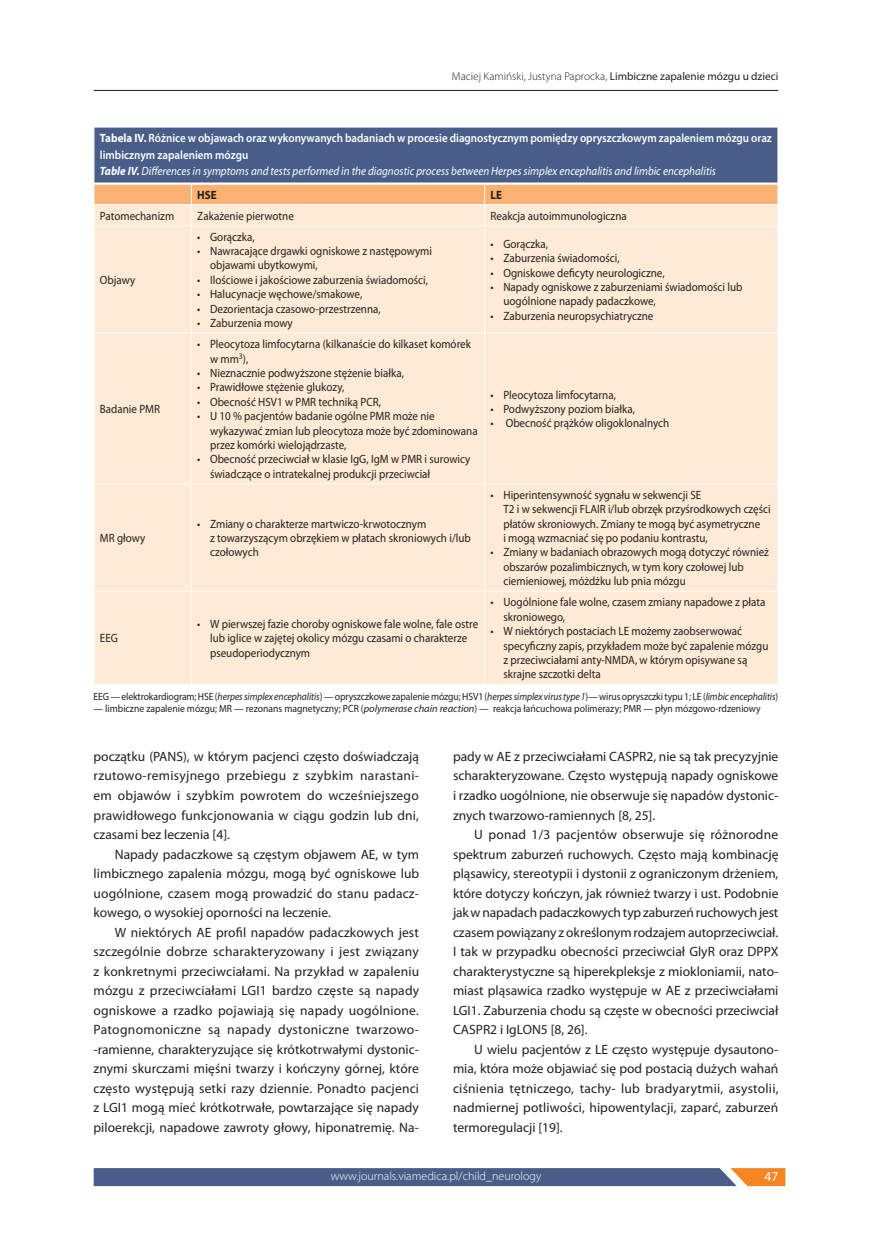
<style>
.page{position:relative;width:872px;height:1234px;background:#fff}
.page>*{position:absolute;margin:0;border:0;box-sizing:border-box;transform-origin:0 0}
._08_Tekst{font:13.5px/19.5px "Myriad Pro";color:#231f20;text-align:justify}
.t1{font:13.5px "Myriad Pro";color:#fff}
._13_Tabela_tekst{font:12px/14.4px "Myriad Pro";color:#231f20;scale:.92 1}
._13_Tabela_tytul{font:600 12px/16.5px "Myriad Pro";color:#fff;scale:.92 1}
._13_Tabela_tytul_2{font:italic 12px "Myriad Pro";color:#fff;scale:.92 1}
.t2{font:300 12px "Myriad Pro";color:#fff}
._13_Tabela_naglowek{font:700 12px "Myriad Pro";color:#231f20;scale:.92 1}
.t3{font:300 11.25px "Myriad Pro";color:#231f20}
._13_Tabela_przypis{font:10.5px "Myriad Pro";letter-spacing:-.005em;color:#231f20;scale:.92 1}
.s1{font-weight:400}
.s2{font-weight:700}
.s3{font-style:italic}
</style>
<div class="page">
<svg style="left:94px;top:1168px;width:691px;height:17px;background:#576483"></svg>
<hr style="left:94px;top:90px;width:684px;height:1px;background:#231f20">
<div style="left:94px;top:127px;width:684px;height:56px;background:#485e88"></div>
<div style="left:95px;top:226px;width:682px;height:457px;background:#feead5"></div>
<hr style="left:191px;top:226px;width:1px;height:106px;background:#fff">
<hr style="left:484px;top:226px;width:1px;height:106px;background:#fff">
<hr style="left:94px;top:332px;width:97px;height:1px;background:#fff">
<hr style="left:191px;top:332px;width:293px;height:1px;background:#fff">
<hr style="left:191px;top:333px;width:1px;height:150px;background:#fff">
<hr style="left:484px;top:332px;width:294px;height:1px;background:#fff">
<hr style="left:484px;top:333px;width:1px;height:150px;background:#fff">
<hr style="left:94px;top:483px;width:97px;height:1px;background:#fff">
<hr style="left:191px;top:483px;width:293px;height:1px;background:#fff">
<hr style="left:191px;top:484px;width:1px;height:106px;background:#fff">
<hr style="left:484px;top:483px;width:294px;height:1px;background:#fff">
<hr style="left:484px;top:484px;width:1px;height:106px;background:#fff">
<hr style="left:94px;top:590px;width:97px;height:1px;background:#fff">
<hr style="left:191px;top:590px;width:293px;height:1px;background:#fff">
<hr style="left:191px;top:591px;width:1px;height:92px;background:#fff">
<hr style="left:484px;top:590px;width:294px;height:1px;background:#fff">
<hr style="left:484px;top:591px;width:1px;height:92px;background:#fff">
<hr style="left:94px;top:127px;width:97px;height:1px;background:#fff">
<hr style="left:94px;top:127px;width:1px;height:55px;background:#fff">
<hr style="left:191px;top:127px;width:293px;height:1px;background:#fff">
<hr style="left:484px;top:127px;width:294px;height:1px;background:#fff">
<hr style="left:777px;top:127px;width:1px;height:55px;background:#fff">
<hr style="left:94px;top:182px;width:97px;height:3px;background:#fff">
<hr style="left:191px;top:182px;width:293px;height:3px;background:#fff">
<hr style="left:484px;top:182px;width:294px;height:3px;background:#fff">
<svg style="left:94px;top:183px;width:684px;height:42px;background:#fcd1aa"></svg>
<p class="t3" style="left:452px;top:71px;width:328px">Maciej Kamiński, Justyna Paprocka, <span class="s1">Limbiczne zapalenie mózgu u dzieci</span></p>
<p class="_13_Tabela_tytul" style="left:100px;top:130px;width:732px"><span class="s2">Tabela IV.</span> Różnice w objawach oraz wykonywanych badaniach w procesie diagnostycznym pomiędzy opryszczkowym zapaleniem mózgu oraz limbicznym zapaleniem mózgu</p>
<p class="_13_Tabela_tytul_2" style="left:100px;top:165px;width:671px"><span class="s2">Table IV.</span> Differences in symptoms and tests performed in the diagnostic process between Herpes simplex encephalitis and limbic encephalitis</p>
<p class="_13_Tabela_naglowek" style="left:197px;top:188px;width:23px">HSE</p>
<p class="_13_Tabela_naglowek" style="left:490px;top:188px;width:14px">LE</p>
<p class="_13_Tabela_tekst" style="left:100px;top:208px;width:82px">Patomechanizm</p>
<p class="_13_Tabela_tekst" style="left:197px;top:208px;width:106px">Zakażenie pierwotne</p>
<p class="_13_Tabela_tekst" style="left:490px;top:208px;width:149px">Reakcja autoimmunologiczna</p>
<p class="_13_Tabela_tekst" style="left:100px;top:272px;width:40px">Objawy</p>
<p class="_13_Tabela_tekst" style="left:100px;top:401px;width:67px">Badanie PMR</p>
<p class="_13_Tabela_tekst" style="left:100px;top:530px;width:51px">MR głowy</p>
<p class="_13_Tabela_tekst" style="left:197px;top:229px;width:64px">• Gorączka,</p>
<p class="_13_Tabela_tekst" style="left:210px;top:243px;width:243px;text-indent:-13px">• Nawracające drgawki ogniskowe z następowymi objawami ubytkowymi,</p>
<p class="_13_Tabela_tekst" style="left:197px;top:272px;width:252px">• Ilościowe i jakościowe zaburzenia świadomości,</p>
<p class="_13_Tabela_tekst" style="left:197px;top:287px;width:181px">• Halucynacje węchowe/smakowe,</p>
<p class="_13_Tabela_tekst" style="left:197px;top:301px;width:201px">• Dezorientacja czasowo-przestrzenna,</p>
<p class="_13_Tabela_tekst" style="left:197px;top:315px;width:105px">• Zaburzenia mowy</p>
<p class="_13_Tabela_tekst" style="left:210px;top:336px;width:285px;text-indent:-13px">• Pleocytoza limfocytarna (kilkanaście do kilkaset komórek w mm<sup>3</sup>),</p>
<p class="_13_Tabela_tekst" style="left:197px;top:365px;width:226px">• Nieznacznie podwyższone stężenie białka,</p>
<p class="_13_Tabela_tekst" style="left:197px;top:380px;width:161px">• Prawidłowe stężenie glukozy,</p>
<p class="_13_Tabela_tekst" style="left:197px;top:394px;width:201px">• Obecność HSV1 w PMR techniką PCR,</p>
<p class="_13_Tabela_tekst" style="left:210px;top:408px;width:292px;text-indent:-13px">• U 10 % pacjentów badanie ogólne PMR może nie wykazywać zmian lub pleocytoza może być zdominowana przez komórki wielojądrzaste,</p>
<p class="_13_Tabela_tekst" style="left:210px;top:452px;width:284px;text-indent:-13px">• Obecność przeciwciał w klasie IgG, IgM w PMR i surowicy świadczące o intratekalnej produkcji przeciwciał</p>
<p class="_13_Tabela_tekst" style="left:210px;top:516px;width:285px;text-indent:-13px">• Zmiany o charakterze martwiczo-krwotocznym<br>z towarzyszącym obrzękiem w płatach skroniowych i/lub czołowych</p>
<p class="_13_Tabela_tekst" style="left:490px;top:236px;width:64px">• Gorączka,</p>
<p class="_13_Tabela_tekst" style="left:490px;top:251px;width:142px">• Zaburzenia świadomości,</p>
<p class="_13_Tabela_tekst" style="left:490px;top:265px;width:191px">• Ogniskowe deficyty neurologiczne,</p>
<p class="_13_Tabela_tekst" style="left:503px;top:279px;width:261px;text-indent:-13px">• Napady ogniskowe z zaburzeniami świadomości lub uogólnione napady padaczkowe,</p>
<p class="_13_Tabela_tekst" style="left:490px;top:308px;width:178px">• Zaburzenia neuropsychiatryczne</p>
<p class="_13_Tabela_tekst" style="left:490px;top:387px;width:138px">• Pleocytoza limfocytarna,</p>
<p class="_13_Tabela_tekst" style="left:490px;top:401px;width:159px">• Podwyższony poziom białka,</p>
<p class="_13_Tabela_tekst" style="left:490px;top:416px;width:196px">• Obecność prążków oligoklonalnych</p>
<p class="_13_Tabela_tekst" style="left:503px;top:487px;width:292px;text-indent:-13px">• Hiperintensywność sygnału w sekwencji SE<br>T2 i w sekwencji FLAIR i/lub obrzęk przyśrodkowych części płatów skroniowych. Zmiany te mogą być asymetryczne<br>i mogą wzmacniać się po podaniu kontrastu,</p>
<p class="_13_Tabela_tekst" style="left:503px;top:545px;width:290px;text-indent:-13px">• Zmiany w badaniach obrazowych mogą dotyczyć również obszarów pozalimbicznych, w tym kory czołowej lub ciemieniowej, móżdżku lub pnia mózgu</p>
<p class="_13_Tabela_tekst" style="left:503px;top:594px;width:286px;text-indent:-13px">• Uogólnione fale wolne, czasem zmiany napadowe z płata skroniowego,</p>
<p class="_13_Tabela_tekst" style="left:503px;top:623px;width:289px;text-indent:-13px">• W niektórych postaciach LE możemy zaobserwować specyficzny zapis, przykładem może być zapalenie mózgu z przeciwciałami anty-NMDA, w którym opisywane są skrajne szczotki delta</p>
<p class="_13_Tabela_przypis" style="left:94px;top:689px;width:745px">EEG — elektrokardiogram; HSE (<span class="s3">herpes simplex encephalitis</span>) — opryszczkowe zapalenie mózgu; HSV1 (<span class="s3">herpes simplex virus type 1</span>)— wirus opryszczki typu 1; LE (<span class="s3">limbic encephalitis</span>)</p>
<p class="_13_Tabela_przypis" style="left:94px;top:702px;width:726px">— limbiczne zapalenie mózgu; MR — rezonans magnetyczny; PCR (<span class="s3">polymerase chain reaction</span>) — reakcja łańcuchowa polimerazy; PMR — płyn mózgowo-rdzeniowy</p>
<p class="_13_Tabela_tekst" style="left:210px;top:616px;width:293px;text-indent:-13px">• W pierwszej fazie choroby ogniskowe fale wolne, fale ostre lub iglice w zajętej okolicy mózgu czasami o charakterze pseudoperiodycznym</p>
<p class="_13_Tabela_tekst" style="left:100px;top:630px;width:21px">EEG</p>
<p class="_08_Tekst" style="left:94px;top:746px;width:327px">początku (PANS), w którym pacjenci często doświadczają rzutowo-remisyjnego przebiegu z szybkim narastani&shy;em objawów i szybkim powrotem do wcześniejszego prawidłowego funkcjonowania w ciągu godzin lub dni, czasami bez leczenia [4].</p>
<p class="_08_Tekst" style="left:94px;top:843px;width:327px;text-indent:21px">Napady padaczkowe są częstym objawem AE, w tym limbicznego zapalenia mózgu, mogą być ogniskowe lub uogólnione, czasem mogą prowadzić do stanu padacz&shy;kowego, o wysokiej oporności na leczenie.</p>
<p class="_08_Tekst" style="left:94px;top:921px;width:327px;text-indent:21px">W niektórych AE profil napadów padaczkowych jest szczególnie dobrze scharakteryzowany i jest związany z konkretnymi przeciwciałami. Na przykład w zapaleniu mózgu z przeciwciałami LGI1 bardzo częste są napady ogniskowe a rzadko pojawiają się napady uogólnione.<br>Patognomoniczne są napady dystoniczne twarzowo--ramienne, charakteryzujące się krótkotrwałymi dystonic&shy;znymi skurczami mięśni twarzy i kończyny górnej, które często występują setki razy dziennie. Ponadto pacjenci z LGI1 mogą mieć krótkotrwałe, powtarzające się napady piloerekcji, napadowe zawroty głowy, hiponatremię. Na-</p>
<p class="_08_Tekst" style="left:453px;top:746px;width:327px">pady w AE z przeciwciałami CASPR2, nie są tak precyzyjnie scharakteryzowane. Często występują napady ogniskowe i rzadko uogólnione, nie obserwuje się napadów dystonic&shy;znych twarzowo-ramiennych [8, 25].</p>
<p class="_08_Tekst" style="left:453px;top:824px;width:327px;text-indent:21px">U ponad 1/3 pacjentów obserwuje się różnorodne spektrum zaburzeń ruchowych. Często mają kombinację pląsawicy, stereotypii i dystonii z ograniczonym drżeniem, które dotyczy kończyn, jak również twarzy i ust. Podobnie jak w napadach padaczkowych typ zaburzeń ruchowych jest czasem powiązany z określonym rodzajem autoprzeciwciał.<br>I tak w przypadku obecności przeciwciał GlyR oraz DPPX charakterystyczne są hiperekpleksje z miokloniamii, nato&shy;miast pląsawica rzadko występuje w AE z przeciwciałami LGI1. Zaburzenia chodu są częste w obecności przeciwciał CASPR2 i IgLON5 [8, 26].</p>
<p class="_08_Tekst" style="left:453px;top:1038px;width:327px;text-indent:21px">U wielu pacjentów z LE często występuje dysautono&shy;mia, która może objawiać się pod postacią dużych wahań ciśnienia tętniczego, tachy- lub bradyarytmii, asystolii, nadmiernej potliwości, hipowentylacji, zaparć, zaburzeń termoregulacji [19].</p>
<p class="t2" style="left:331px;top:1169px;width:212px">www.journals.viamedica.pl/child_neurology</p>
<p class="t1" style="left:764px;top:1168px;width:15px">47</p>
</div>
